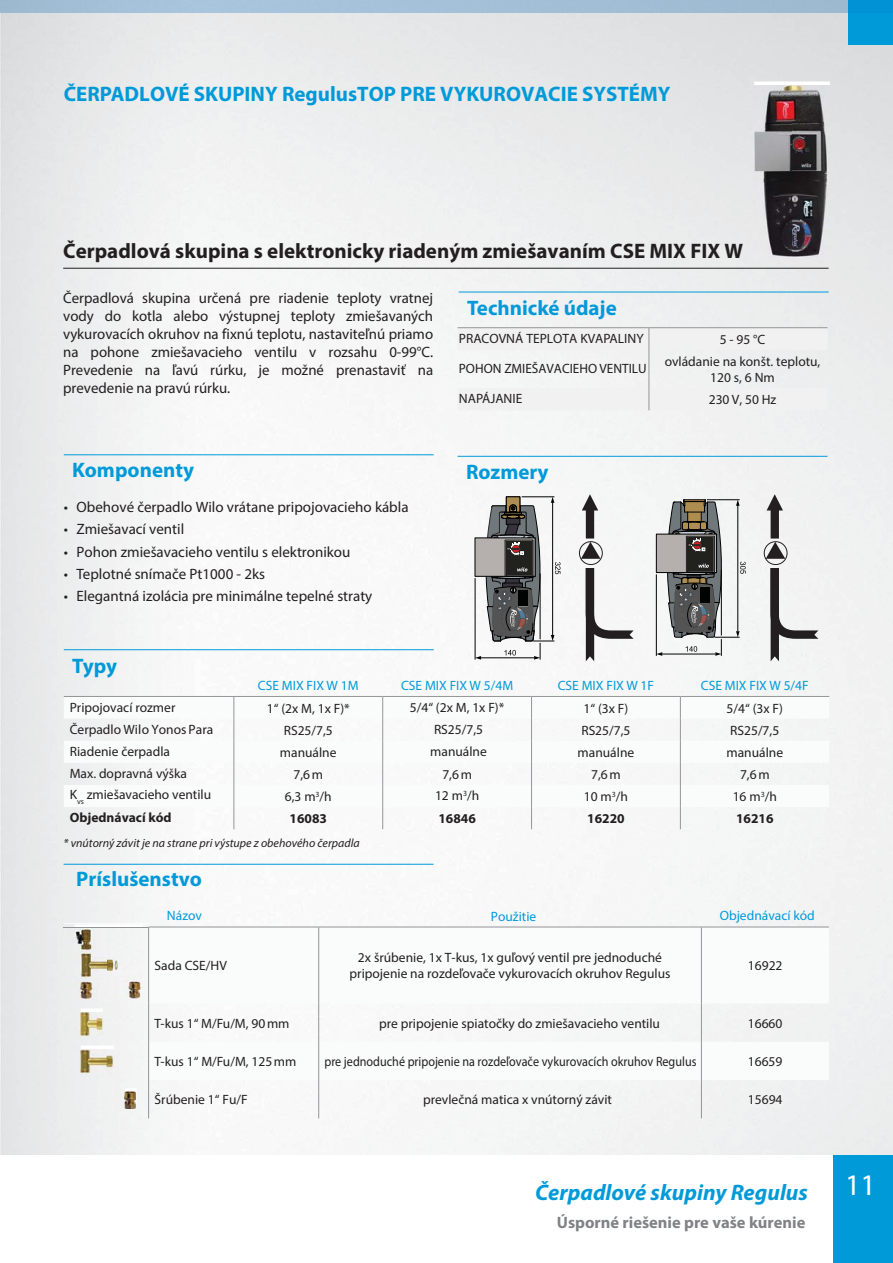
<style>
.page{position:relative;width:893px;height:1263px;background:#fff}
.page>*{position:absolute;margin:0;border:0;box-sizing:border-box;transform-origin:0 0}
.t1{font:italic 700 22.5px "Myriad Pro";color:#009ad9}
.t2{font:700 21px "Myriad Pro";color:#009ad9}
.t3{font:700 21px "Myriad Pro";color:#231f20}
.t4{font:700 16.5px "Myriad Pro";color:#808285}
.t5{font:15px/18px "Myriad Pro";color:#231f20;text-align:justify}
.t6{font:13.5px/22px "Myriad Pro";color:#231f20;text-align:center}
.t7{font:13.5px "Myriad Pro";color:#009ad9}
.t8{font:13.5px "Myriad Pro";color:#231f20;scale:.9 1}
.t9{font:700 13.5px "Myriad Pro";color:#231f20}
.t10{font:italic 12px "Myriad Pro";color:#231f20}
.s1{font-weight:700}
</style>
<div class="page">
<img style="left:1px;top:13px;width:892px;height:1142px">
<div style="left:833px;top:1155px;width:60px;height:108px;background:#009ad9"></div>
<div style="left:848px;top:0;width:45px;height:45px;background:#009ad9"></div>
<div style="left:848px;top:0;width:45px;height:13px;background:#0092d4"></div>
<hr style="left:63px;top:268px;width:766px;height:1px;background:#231f20">
<hr style="left:459px;top:292px;width:370px;height:1px;background:#009ad9">
<hr style="left:64px;top:649px;width:370px;height:1px;background:#009ad9">
<svg style="left:64px;top:697px;width:765px;height:110px"></svg>
<hr style="left:64px;top:696px;width:319px;height:1px;background:#939598">
<hr style="left:383px;top:696px;width:148px;height:1px;background:#939598">
<hr style="left:531px;top:696px;width:149px;height:1px;background:#939598">
<hr style="left:680px;top:696px;width:149px;height:1px;background:#939598">
<svg style="left:233px;top:697px;width:1px;height:132px"></svg>
<svg style="left:382px;top:697px;width:1px;height:132px"></svg>
<svg style="left:531px;top:697px;width:1px;height:132px"></svg>
<svg style="left:680px;top:697px;width:1px;height:132px"></svg>
<hr style="left:458px;top:327px;width:369px;height:1px;background:#939598">
<div style="left:458px;top:328px;width:369px;height:82px;background:#f1f1f2"></div>
<img style="left:753px;top:85px;width:76px;height:173px">
<svg style="left:656px;top:499px;width:90px;height:157px"></svg>
<hr style="left:714px;top:536px;width:1px;height:36px;background:#221e1f">
<hr style="left:522px;top:496px;width:32px;height:1px;background:#010202">
<svg style="left:475px;top:497px;width:85px;height:163px"></svg>
<div style="left:505px;top:540px;width:28px;height:36px;border:1px solid #221e1f"></div>
<hr style="left:64px;top:454px;width:370px;height:1px;background:#009ad9">
<hr style="left:458px;top:456px;width:369px;height:1px;background:#009ad9">
<div style="left:579px;top:541px;width:24px;height:24px;border:1px solid #231f20;border-radius:50%"></div>
<svg style="left:581px;top:494px;width:19px;height:65px"></svg>
<svg style="left:586px;top:568px;width:48px;height:93px"></svg>
<div style="left:764px;top:541px;width:24px;height:24px;border:1px solid #231f20;border-radius:50%"></div>
<svg style="left:766px;top:494px;width:19px;height:65px"></svg>
<svg style="left:770px;top:568px;width:48px;height:93px"></svg>
<svg style="left:149px;top:928px;width:680px;height:152px"></svg>
<hr style="left:64px;top:927px;width:85px;height:1px;background:#939598">
<hr style="left:149px;top:927px;width:170px;height:1px;background:#939598">
<hr style="left:148px;top:927px;width:1px;height:76px;background:#939598">
<hr style="left:319px;top:927px;width:382px;height:1px;background:#939598">
<hr style="left:318px;top:927px;width:1px;height:76px;background:#939598">
<hr style="left:701px;top:927px;width:128px;height:1px;background:#939598">
<hr style="left:701px;top:927px;width:1px;height:76px;background:#939598">
<hr style="left:148px;top:1003px;width:1px;height:39px;background:#939598">
<hr style="left:318px;top:1003px;width:1px;height:39px;background:#939598">
<hr style="left:701px;top:1003px;width:1px;height:39px;background:#939598">
<hr style="left:148px;top:1042px;width:1px;height:38px;background:#939598">
<hr style="left:318px;top:1042px;width:1px;height:38px;background:#939598">
<hr style="left:701px;top:1042px;width:1px;height:38px;background:#939598">
<hr style="left:148px;top:1080px;width:1px;height:38px;background:#939598">
<hr style="left:318px;top:1080px;width:1px;height:38px;background:#939598">
<hr style="left:701px;top:1080px;width:1px;height:38px;background:#939598">
<hr style="left:64px;top:864px;width:369px;height:1px;background:#009ad9">
<img style="left:124px;top:1092px;width:12px;height:16px">
<img style="left:80px;top:1049px;width:33px;height:24px">
<img style="left:74px;top:928px;width:68px;height:73px">
<img style="left:80px;top:1012px;width:22px;height:24px">
<h2 class="t2" style="left:64px;top:86px;width:608px">ČERPADLOVÉ SKUPINY RegulusTOP PRE VYKUROVACIE SYSTÉMY</h2>
<h2 class="t3" style="left:63px;top:243px;width:681px">Čerpadlová skupina s elektronicky riadeným zmiešavaním CSE MIX FIX W</h2>
<p class="t5" style="left:63px;top:290px;width:371px">Čerpadlová skupina určená pre riadenie teploty vratnej vody do kotla alebo výstupnej teploty zmiešavaných vykurovacích okruhov na fixnú teplotu, nastaviteľnú priamo na pohone zmiešavacieho ventilu v rozsahu 0-99°C.<br>Prevedenie na ľavú rúrku, je možné prenastaviť na prevedenie na pravú rúrku.</p>
<h2 class="t2" style="left:467px;top:300px;width:151px">Technické údaje</h2>
<p class="t6" style="left:459px;top:329px;width:186px">PRACOVNÁ TEPLOTA KVAPALINY</p>
<p class="t6" style="left:459px;top:359px;width:189px">POHON ZMIEŠAVACIEHO VENTILU</p>
<p class="t6" style="left:459px;top:389px;width:65px">NAPÁJANIE</p>
<p class="t6" style="left:665px;top:329px;width:157px">5 - 95 °C<br>ovládanie na konšt. teplotu,</p>
<p class="t6" style="left:709px;top:368px;width:69px;text-align:left">120 s, 6 Nm<br>230 V, 50 Hz</p>
<h2 class="t2" style="left:72px;top:462px;width:123px">Komponenty</h2>
<p class="t5" style="left:64px;top:500px;width:346px">• Obehové čerpadlo Wilo vrátane pripojovacieho kábla</p>
<p class="t5" style="left:64px;top:522px;width:122px">• Zmiešavací ventil</p>
<p class="t5" style="left:64px;top:544px;width:288px">• Pohon zmiešavacieho ventilu s elektronikou</p>
<p class="t5" style="left:64px;top:566px;width:203px">• Teplotné snímače Pt1000 - 2ks</p>
<p class="t5" style="left:64px;top:589px;width:310px">• Elegantná izolácia pre minimálne tepelné straty</p>
<h2 class="t2" style="left:72px;top:658px;width:46px">Typy</h2>
<h2 class="t2" style="left:466px;top:464px;width:84px">Rozmery</h2>
<p class="t7" style="left:258px;top:681px;width:102px">CSE MIX FIX W 1M</p>
<p class="t7" style="left:401px;top:681px;width:114px">CSE MIX FIX W 5/4M</p>
<p class="t7" style="left:558px;top:681px;width:98px">CSE MIX FIX W 1F</p>
<p class="t7" style="left:701px;top:681px;width:109px">CSE MIX FIX W 5/4F</p>
<p class="t6" style="left:267px;top:698px;width:84px">1“ (2x M, 1x F)*</p>
<p class="t6" style="left:583px;top:698px;width:46px">1“ (3x F)</p>
<p class="t6" style="left:727px;top:698px;width:58px">5/4“ (3x F)</p>
<p class="t6" style="left:284px;top:720px;width:51px">RS25/7,5</p>
<p class="t6" style="left:581px;top:720px;width:51px">RS25/7,5</p>
<p class="t6" style="left:730px;top:720px;width:51px">RS25/7,5</p>
<p class="t6" style="left:280px;top:743px;width:58px">manuálne</p>
<p class="t6" style="left:578px;top:743px;width:58px">manuálne</p>
<p class="t6" style="left:726px;top:743px;width:58px">manuálne</p>
<p class="t6" style="left:294px;top:765px;width:31px">7,6 m</p>
<p class="t6" style="left:591px;top:765px;width:31px">7,6 m</p>
<p class="t6" style="left:740px;top:765px;width:31px">7,6 m</p>
<p class="t6" style="left:285px;top:787px;width:48px">6,3 m<sup>3</sup>/h</p>
<p class="t6" style="left:584px;top:787px;width:46px">10 m<sup>3</sup>/h</p>
<p class="t6" style="left:733px;top:787px;width:46px">16 m<sup>3</sup>/h</p>
<p class="t6" style="left:410px;top:698px;width:96px">5/4“ (2x M, 1x F)*<br>RS25/7,5 manuálne<br>7,6m<br>12 m<sup>3</sup>/h<br><span class="s1">16846</span></p>
<p class="t6" style="left:70px;top:698px;width:145px;text-align:left">Pripojovací rozmer<br>Čerpadlo Wilo Yonos Para<br>Riadenie čerpadla<br>Max. dopravná výška<br>K<sub>vs</sub> zmiešavacieho ventilu</p>
<p class="t9" style="left:70px;top:812px;width:103px">Objednávací kód</p>
<p class="t9" style="left:290px;top:814px;width:39px">16083</p>
<p class="t9" style="left:587px;top:814px;width:39px">16220</p>
<p class="t9" style="left:736px;top:814px;width:39px">16216</p>
<p class="t10" style="left:64px;top:838px;width:298px">* vnútorný závit je na strane pri výstupe z obehového čerpadla</p>
<h2 class="t2" style="left:76px;top:871px;width:127px">Príslušenstvo</h2>
<p class="t7" style="left:167px;top:910px;width:37px">Názov</p>
<p class="t7" style="left:491px;top:911px;width:47px">Použitie</p>
<p class="t7" style="left:720px;top:911px;width:97px">Objednávací kód</p>
<p class="t6" style="left:155px;top:956px;width:74px">Sada CSE/HV</p>
<p class="t6" style="left:350px;top:951px;width:322px;line-height:16.2px">2x šrúbenie, 1x T-kus, 1x guľový ventil pre jednoduché pripojenie na rozdeľovače vykurovacích okruhov Regulus</p>
<p class="t6" style="left:748px;top:956px;width:36px">16922</p>
<p class="t6" style="left:155px;top:1013px;width:136px">T-kus 1“ M/Fu/M, 90 mm</p>
<p class="t6" style="left:379px;top:1013px;width:282px">pre pripojenie spiatočky do zmiešavacieho ventilu</p>
<p class="t6" style="left:748px;top:1013px;width:36px">16660</p>
<p class="t6" style="left:155px;top:1052px;width:143px">T-kus 1“ M/Fu/M, 125 mm</p>
<p class="t8" style="left:324px;top:1056px;width:415px">pre jednoduché pripojenie na rozdeľovače vykurovacích okruhov Regulus</p>
<p class="t6" style="left:748px;top:1052px;width:36px">16659</p>
<p class="t6" style="left:155px;top:1090px;width:95px">Šrúbenie 1“ Fu/F</p>
<p class="t6" style="left:423px;top:1090px;width:190px">prevlečná matica x vnútorný závit</p>
<p class="t6" style="left:748px;top:1090px;width:36px">15694</p>
<h1 class="t1" style="left:535px;top:1183px;width:342px">Čerpadlové skupiny Regulus <sup>11</sup></h1>
<p class="t4" style="left:557px;top:1216px;width:250px">Úsporné riešenie pre vaše kúrenie</p>
</div>
